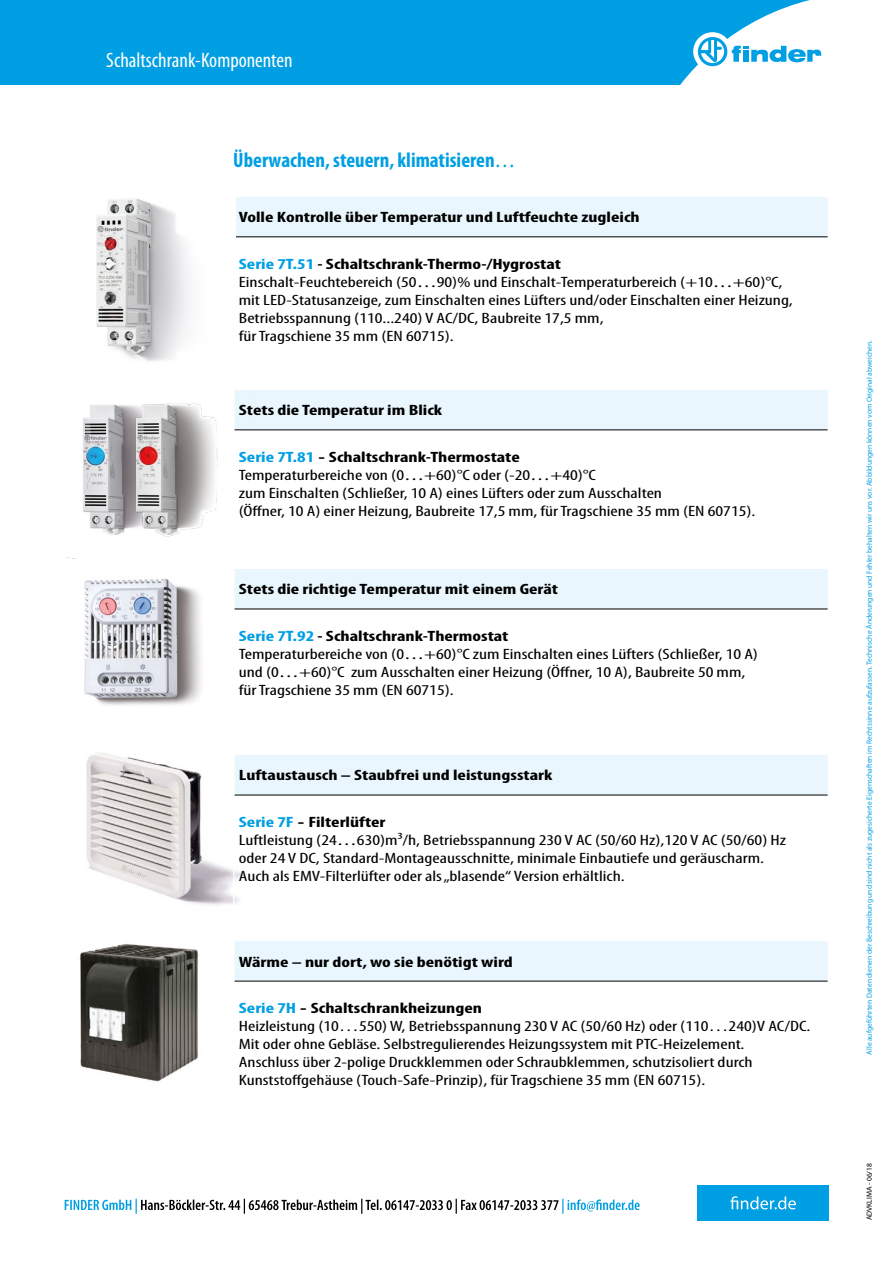
<style>
.page{position:relative;width:893px;height:1263px;background:#fff}
.page>*{position:absolute;margin:0;border:0;box-sizing:border-box;transform-origin:0 0}
.t1{font:700 condensed 21px "Myriad Pro";color:#009fe3}
.t2{font:condensed 21px "Myriad Pro";color:#fff}
.t3{font:condensed 15px/18px "Myriad Pro";color:#000;scale:1.34 1}
.t4{font:700 condensed 15px "Myriad Pro";color:#000;scale:1.34 1}
.t5{font:7.5px "Myriad Pro";color:#009fe3}
.t6{font:7.5px "Myriad Pro";color:#000}
.s1{font-weight:400;font-stretch:normal}
.s2{font-weight:700;color:#009fe3}
.s3{font-weight:700}
.s4{font-stretch:normal}
.s5{font-weight:700;font-stretch:normal}
</style>
<div class="page">
<div style="left:0;top:0;width:810px;height:85px;background:#009fe3"></div>
<div style="left:693px;top:32px;width:39px;height:39px;background:#fff;border-radius:50%"></div>
<svg style="left:698px;top:37px;width:124px;height:29px"></svg>
<div style="left:698px;top:1184px;width:131px;height:36px;background:#009fe3"></div>
<svg style="left:730px;top:1196px;width:66px;height:13px"></svg>
<svg style="left:65px;top:1199px;width:575px;height:15px"></svg>
<img style="left:86px;top:753px;width:158px;height:152px">
<div style="left:234px;top:389px;width:594px;height:41px;background:#eaf6fe"></div>
<hr style="left:233px;top:389px;width:596px;height:1px;background:#fff">
<hr style="left:235px;top:430px;width:593px;height:1px;background:#000">
<img style="left:84px;top:579px;width:118px;height:126px">
<div style="left:234px;top:568px;width:594px;height:41px;background:#eaf6fe"></div>
<hr style="left:233px;top:569px;width:2px;height:40px;background:#fff">
<hr style="left:233px;top:568px;width:596px;height:1px;background:#fff">
<hr style="left:235px;top:609px;width:593px;height:1px;background:#000">
<div style="left:234px;top:196px;width:594px;height:41px;background:#eaf6fe"></div>
<hr style="left:233px;top:196px;width:596px;height:1px;background:#fff">
<hr style="left:235px;top:237px;width:593px;height:1px;background:#000">
<img style="left:80px;top:943px;width:119px;height:139px">
<div style="left:234px;top:941px;width:594px;height:40px;background:#eaf6fe"></div>
<hr style="left:233px;top:941px;width:2px;height:40px;background:#fff">
<hr style="left:235px;top:981px;width:593px;height:1px;background:#000">
<div style="left:234px;top:755px;width:594px;height:40px;background:#eaf6fe"></div>
<hr style="left:233px;top:795px;width:2px;height:111px;background:#fff">
<hr style="left:233px;top:755px;width:2px;height:40px;background:#fff">
<hr style="left:233px;top:754px;width:596px;height:1px;background:#fff">
<hr style="left:235px;top:795px;width:593px;height:1px;background:#000">
<img style="left:66px;top:390px;width:189px;height:169px">
<img style="left:96px;top:197px;width:140px;height:164px">
<h1 class="t2" style="left:106px;top:49px;width:188px">Schaltschrank-Komponenten</h1>
<h1 class="t1" style="left:233px;top:148px;width:284px">Überwachen, steuern, klimatisieren<span class="s1">…</span></h1>
<p class="t4" style="left:239px;top:209px;width:301px">Volle Kontrolle über Temperatur und Luftfeuchte zugleich</p>
<p class="t3" style="left:239px;top:255px;width:415px"><span class="s2">Serie 7T.51</span> <span class="s3">- Schaltschrank-Thermo-/Hygrostat<br></span>Einschalt-Feuchtebereich (50<span class="s4">…</span>90)% und Einschalt-Temperaturbereich (+10<span class="s4">…</span>+60)°C, mit LED-Statusanzeige, zum Einschalten eines Lüfters und/oder Einschalten einer Heizung, Betriebsspannung (110...240) V AC/DC, Baubreite 17,5 mm,<br>für Tragschiene 35 mm (EN 60715).</p>
<p class="t4" style="left:239px;top:402px;width:153px">Stets die Temperatur im Blick</p>
<p class="t3" style="left:239px;top:449px;width:387px"><span class="s2">Serie 7T.81</span> <span class="s5">-</span> <span class="s3">Schaltschrank-Thermostate<br></span>Temperaturbereiche von (0<span class="s4">…</span>+60)°C oder (-20<span class="s4">…</span>+40)°C<br>zum Einschalten (Schließer, 10 A) eines Lüfters oder zum Ausschalten<br>(Öffner, 10 A) einer Heizung, Baubreite 17,5 mm, für Tragschiene 35 mm (EN 60715).</p>
<p class="t4" style="left:239px;top:581px;width:240px">Stets die richtige Temperatur mit einem Gerät</p>
<p class="t3" style="left:239px;top:627px;width:389px"><span class="s2">Serie 7T.92</span> <span class="s3">- Schaltschrank-Thermostat<br></span>Temperaturbereiche von (0<span class="s4">…</span>+60)°C zum Einschalten eines Lüfters (Schließer, 10 A) und (0<span class="s4">…</span>+60)°C zum Ausschalten einer Heizung (Öffner, 10 A), Baubreite 50 mm, für Tragschiene 35 mm (EN 60715).</p>
<p class="t4" style="left:239px;top:767px;width:236px">Luftaustausch – Staubfrei und leistungsstark</p>
<p class="t3" style="left:239px;top:813px;width:410px"><span class="s2">Serie 7F</span> <span class="s5">-</span> <span class="s3">Filterlüfter<br></span>Luftleistung (24<span class="s4">…</span>630)m³/h, Betriebsspannung 230 V AC (50/60 Hz),120 V AC (50/60) Hz oder 24 V DC, Standard-Montageausschnitte, minimale Einbautiefe und geräuscharm.<br>Auch als EMV-Filterlüfter oder als „blasende“ Version erhältlich.</p>
<p class="t4" style="left:239px;top:953px;width:206px">Wärme – nur dort, wo sie benötigt wird</p>
<p class="t3" style="left:239px;top:999px;width:428px"><span class="s2">Serie 7H</span> <span class="s5">-</span> <span class="s3">Schaltschrankheizungen<br></span>Heizleistung (10…550) W, Betriebsspannung 230 V AC (50/60 Hz) oder (110…240)V AC/DC.<br>Mit oder ohne Gebläse. Selbstregulierendes Heizungssystem mit PTC-Heizelement.<br>Anschluss über 2-polige Druckklemmen oder Schraubklemmen, schutzisoliert durch Kunststoffgehäuse (Touch-Safe-Prinzip), für Tragschiene 35 mm (EN 60715).</p>
<p class="t5" style="left:865px;top:1054px;width:716px;rotate:-90deg">Alle aufgeführten Daten dienen der Beschreibung und sind nicht als zugesicherte Eigenschaften im Rechtssinne aufzufassen. Technische Änderungen und Fehler behalten wir uns vor. Abbildungen können vom Original abweichen.</p>
<p class="t6" style="left:865px;top:1220px;width:59px;rotate:-90deg">ADVKLIMA - 06/18</p>
</div>
